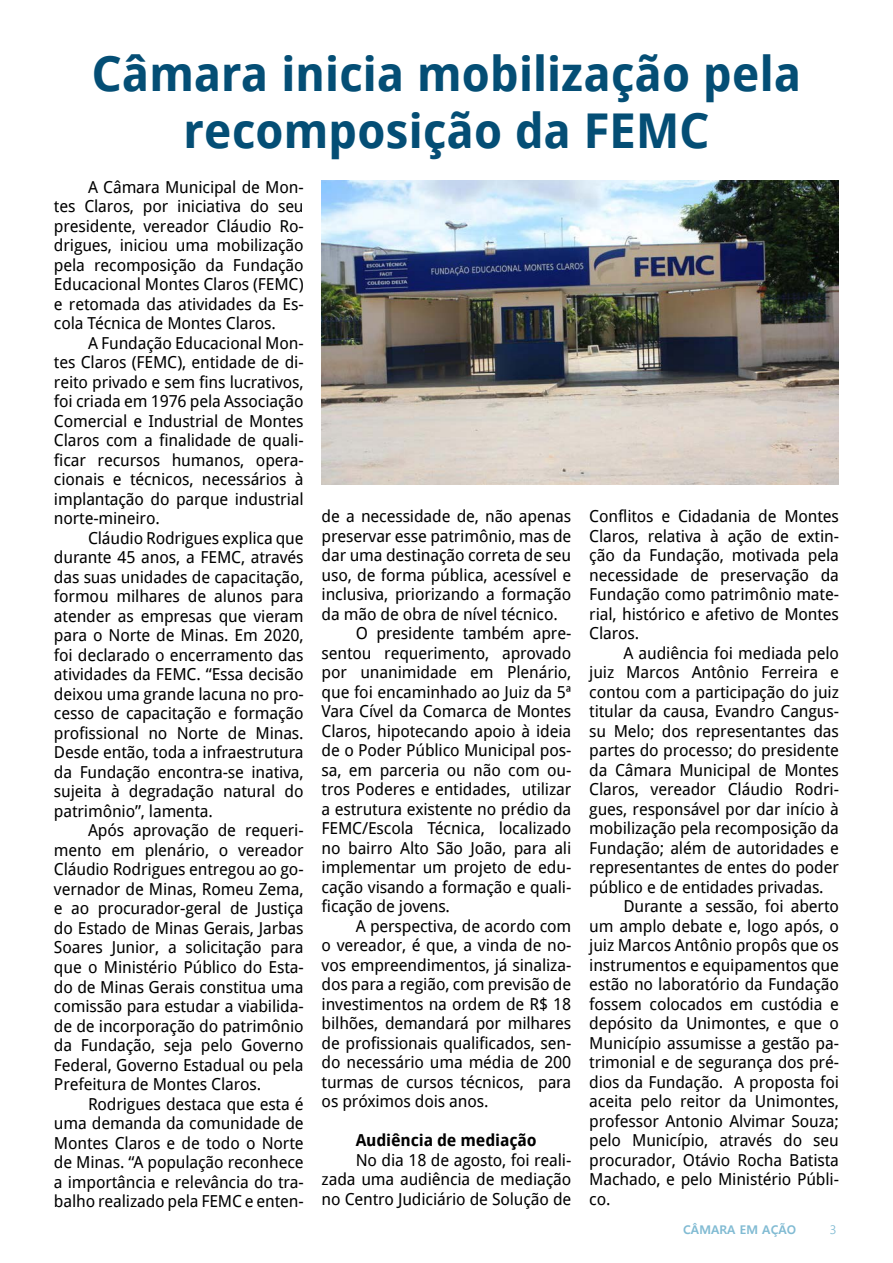
<style>
.page{position:relative;width:893px;height:1263px;background:#fff}
.page>*{position:absolute;margin:0;border:0;box-sizing:border-box;transform-origin:0 0}
.t1{font:700 48px/57.6px "Droid Sans";letter-spacing:-.01em;color:#044e75;text-align:center}
.t2{font:16.5px/19.5px "Droid Sans";letter-spacing:-.01em;color:#000;text-align:justify}
.t3{font:700 16.5px "Droid Sans";letter-spacing:-.01em;color:#000}
.t4{font:700 12px "Malgun Gothic";color:#81bbd3}
.t5{font:12px "Malgun Gothic";color:#81bbd3}
</style>
<div class="page">
<img style="left:322px;top:180px;width:517px;height:305px">
<h1 class="t1" style="left:92px;top:45px;width:711px">Câmara inicia mobilização pela recomposição da FEMC</h1>
<p class="t2" style="left:54px;top:177px;width:251px;text-indent:34px">A Câmara Municipal de Mon&shy;tes Claros, por iniciativa do seu presidente, vereador Cláudio Ro&shy;drigues, iniciou uma mobilização pela recomposição da Fundação Educacional Montes Claros (FEMC) e retomada das atividades da Es&shy;cola Técnica de Montes Claros.</p>
<p class="t2" style="left:54px;top:333px;width:251px;text-indent:34px">A Fundação Educacional Mon&shy;tes Claros (FEMC), entidade de di&shy;reito privado e sem fins lucrativos, foi criada em 1976 pela Associação Comercial e Industrial de Montes Claros com a finalidade de quali&shy;ficar recursos humanos, opera&shy;cionais e técnicos, necessários à implantação do parque industrial norte-mineiro.</p>
<p class="t2" style="left:54px;top:528px;width:251px;text-indent:34px">Cláudio Rodrigues explica que durante 45 anos, a FEMC, através das suas unidades de capacitação, formou milhares de alunos para atender as empresas que vieram para o Norte de Minas. Em 2020, foi declarado o encerramento das atividades da FEMC. “Essa decisão deixou uma grande lacuna no pro&shy;cesso de capacitação e formação profissional no Norte de Minas.<br>Desde então, toda a infraestrutura da Fundação encontra-se inativa, sujeita à degradação natural do patrimônio”, lamenta.</p>
<p class="t2" style="left:54px;top:821px;width:251px;text-indent:34px">Após aprovação de requeri&shy;mento em plenário, o vereador Cláudio Rodrigues entregou ao go&shy;vernador de Minas, Romeu Zema, e ao procurador-geral de Justiça do Estado de Minas Gerais, Jarbas Soares Junior, a solicitação para que o Ministério Público do Esta&shy;do de Minas Gerais constitua uma comissão para estudar a viabilida&shy;de de incorporação do patrimônio da Fundação, seja pelo Governo Federal, Governo Estadual ou pela Prefeitura de Montes Claros.</p>
<p class="t2" style="left:54px;top:1094px;width:251px;text-indent:34px">Rodrigues destaca que esta é uma demanda da comunidade de Montes Claros e de todo o Norte de Minas. “A população reconhece a importância e relevância do tra&shy;balho realizado pela FEMC e enten-</p>
<p class="t2" style="left:322px;top:506px;width:251px">de a necessidade de, não apenas</p>
<p class="t2" style="left:322px;top:526px;width:251px">preservar esse patrimônio, mas de</p>
<p class="t2" style="left:322px;top:546px;width:251px">dar uma destinação correta de seu</p>
<p class="t2" style="left:322px;top:565px;width:251px">uso, de forma pública, acessível e</p>
<p class="t2" style="left:322px;top:585px;width:251px">inclusiva, priorizando a formação</p>
<p class="t2" style="left:322px;top:604px;width:238px">da mão de obra de nível técnico.</p>
<p class="t2" style="left:356px;top:624px;width:217px">O presidente também apre-</p>
<p class="t2" style="left:322px;top:643px;width:251px">sentou requerimento, aprovado</p>
<p class="t2" style="left:322px;top:663px;width:251px">por unanimidade em Plenário,</p>
<p class="t2" style="left:322px;top:682px;width:251px">que foi encaminhado ao Juiz da 5ª</p>
<p class="t2" style="left:322px;top:702px;width:251px">Vara Cível da Comarca de Montes</p>
<p class="t2" style="left:322px;top:721px;width:251px">Claros, hipotecando apoio à ideia</p>
<p class="t2" style="left:322px;top:741px;width:251px">de o Poder Público Municipal pos-</p>
<p class="t2" style="left:322px;top:760px;width:251px">sa, em parceria ou não com ou-</p>
<p class="t2" style="left:322px;top:780px;width:251px">tros Poderes e entidades, utilizar</p>
<p class="t2" style="left:322px;top:799px;width:251px">a estrutura existente no prédio da</p>
<p class="t2" style="left:322px;top:819px;width:251px">FEMC/Escola Técnica, localizado</p>
<p class="t2" style="left:322px;top:838px;width:251px">no bairro Alto São João, para ali</p>
<p class="t2" style="left:322px;top:858px;width:251px">implementar um projeto de edu-</p>
<p class="t2" style="left:322px;top:877px;width:251px">cação visando a formação e quali-</p>
<p class="t2" style="left:322px;top:897px;width:130px">ficação de jovens.</p>
<p class="t2" style="left:356px;top:916px;width:217px">A perspectiva, de acordo com</p>
<p class="t2" style="left:322px;top:936px;width:251px">o vereador, é que, a vinda de no-</p>
<p class="t2" style="left:322px;top:955px;width:251px">vos empreendimentos, já sinaliza-</p>
<p class="t2" style="left:322px;top:975px;width:251px">dos para a região, com previsão de</p>
<p class="t2" style="left:322px;top:994px;width:251px">investimentos na ordem de R$ 18</p>
<p class="t2" style="left:322px;top:1014px;width:251px">bilhões, demandará por milhares</p>
<p class="t2" style="left:322px;top:1033px;width:251px">de profissionais qualificados, sen-</p>
<p class="t2" style="left:322px;top:1053px;width:251px">do necessário uma média de 200</p>
<p class="t2" style="left:322px;top:1072px;width:251px">turmas de cursos técnicos, para</p>
<p class="t2" style="left:322px;top:1092px;width:168px">os próximos dois anos.</p>
<p class="t3" style="left:356px;top:1131px;width:182px">Audiência de mediação</p>
<p class="t2" style="left:322px;top:1150px;width:251px;text-indent:34px">No dia 18 de agosto, foi reali&shy;zada uma audiência de mediação no Centro Judiciário de Solução de</p>
<p class="t2" style="left:589px;top:507px;width:251px">Conflitos e Cidadania de Montes Claros, relativa à ação de extin&shy;ção da Fundação, motivada pela necessidade de preservação da Fundação como patrimônio mate&shy;rial, histórico e afetivo de Montes Claros.</p>
<p class="t2" style="left:623px;top:643px;width:217px">A audiência foi mediada pelo</p>
<p class="t2" style="left:589px;top:663px;width:251px">juiz Marcos Antônio Ferreira e</p>
<p class="t2" style="left:589px;top:682px;width:251px">contou com a participação do juiz</p>
<p class="t2" style="left:589px;top:702px;width:251px">titular da causa, Evandro Cangus-</p>
<p class="t2" style="left:589px;top:721px;width:251px">su Melo; dos representantes das</p>
<p class="t2" style="left:589px;top:741px;width:251px">partes do processo; do presidente</p>
<p class="t2" style="left:589px;top:760px;width:251px">da Câmara Municipal de Montes</p>
<p class="t2" style="left:589px;top:780px;width:251px">Claros, vereador Cláudio Rodri-</p>
<p class="t2" style="left:589px;top:799px;width:251px">gues, responsável por dar início à</p>
<p class="t2" style="left:589px;top:819px;width:251px">mobilização pela recomposição da</p>
<p class="t2" style="left:589px;top:838px;width:251px">Fundação; além de autoridades e</p>
<p class="t2" style="left:589px;top:858px;width:251px">representantes de entes do poder</p>
<p class="t2" style="left:589px;top:877px;width:236px">público e de entidades privadas.</p>
<p class="t2" style="left:623px;top:897px;width:217px">Durante a sessão, foi aberto</p>
<p class="t2" style="left:589px;top:916px;width:251px">um amplo debate e, logo após, o</p>
<p class="t2" style="left:589px;top:936px;width:251px">juiz Marcos Antônio propôs que os</p>
<p class="t2" style="left:589px;top:955px;width:251px">instrumentos e equipamentos que</p>
<p class="t2" style="left:589px;top:975px;width:251px">estão no laboratório da Fundação</p>
<p class="t2" style="left:589px;top:994px;width:251px">fossem colocados em custódia e</p>
<p class="t2" style="left:589px;top:1014px;width:251px">depósito da Unimontes, e que o</p>
<p class="t2" style="left:589px;top:1033px;width:251px">Município assumisse a gestão pa-</p>
<p class="t2" style="left:589px;top:1053px;width:251px">trimonial e de segurança dos pré-</p>
<p class="t2" style="left:589px;top:1072px;width:251px">dios da Fundação. A proposta foi</p>
<p class="t2" style="left:589px;top:1092px;width:251px">aceita pelo reitor da Unimontes,</p>
<p class="t2" style="left:589px;top:1111px;width:251px">professor Antonio Alvimar Souza;</p>
<p class="t2" style="left:589px;top:1131px;width:251px">pelo Município, através do seu</p>
<p class="t2" style="left:589px;top:1150px;width:251px">procurador, Otávio Rocha Batista</p>
<p class="t2" style="left:589px;top:1170px;width:251px">Machado, e pelo Ministério Públi-</p>
<p class="t2" style="left:589px;top:1189px;width:23px">co.</p>
<p class="t4" style="left:683px;top:1222px;width:114px">CÂMARA EM AÇÃO</p>
<p class="t5" style="left:830px;top:1223px;width:8px">3</p>
</div>
